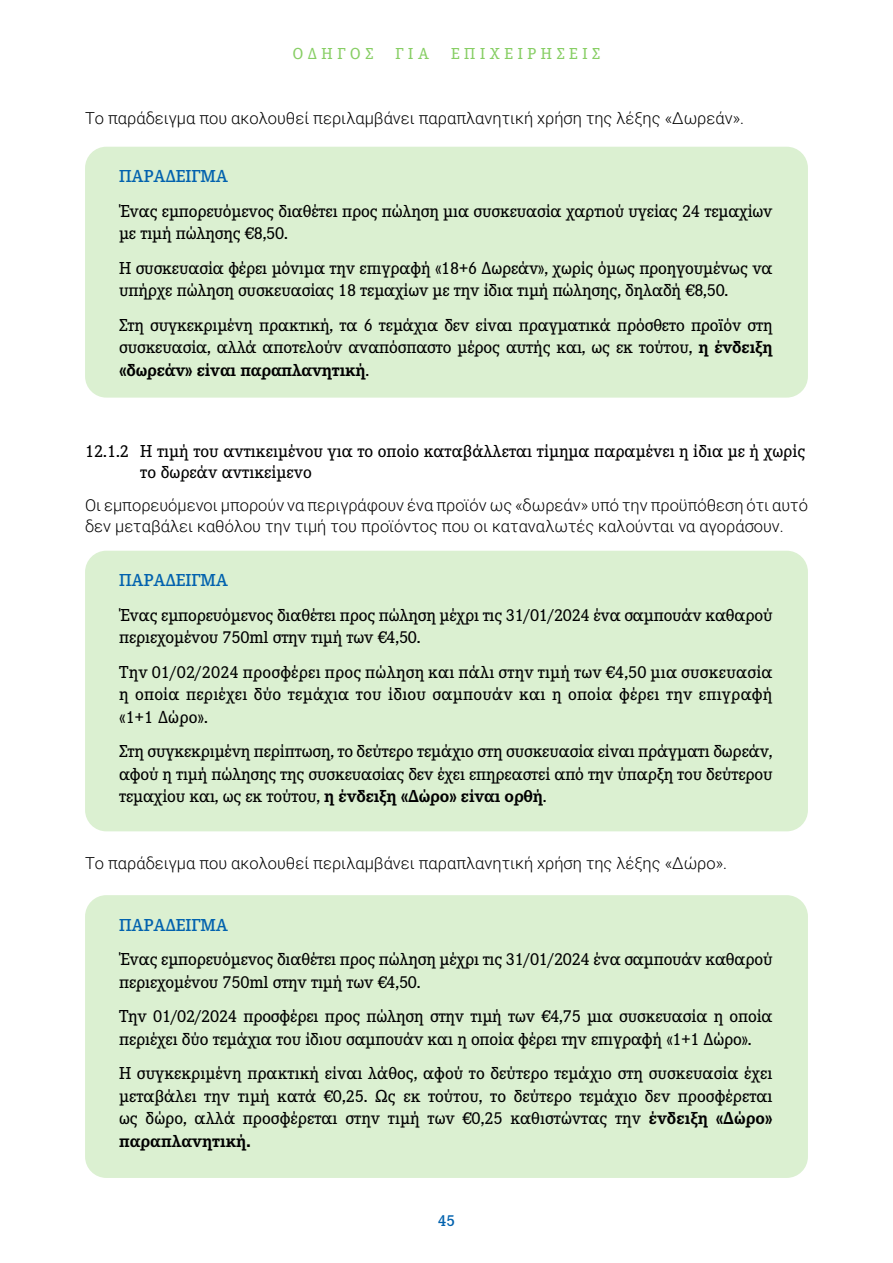
<style>
.page{position:relative;width:893px;height:1263px;background:#fff}
.page>*{position:absolute;margin:0;border:0;box-sizing:border-box;transform-origin:0 0}
.t1{font:500 18px/22.5px "Corporate E Pro";letter-spacing:-.01em;color:#000}
.t2{font:600 18px "Corporate E Pro";color:#0262ae}
.t3{font:300 16.5px/21px "Roboto";color:#000}
.t4{font:500 16.5px "Corporate E Pro";letter-spacing:.28em;color:#87ce64}
.t5{font:600 16.5px "Corporate E Pro";color:#0262ae}
.s1{font-weight:700}
</style>
<div class="page">
<div style="left:85px;top:147px;width:723px;height:251px;background:#dbf0d1;border-radius:21px"></div>
<div style="left:85px;top:551px;width:723px;height:280px;background:#dbf0d1;border-radius:21px"></div>
<div style="left:85px;top:895px;width:723px;height:283px;background:#dbf0d1;border-radius:21px"></div>
<p class="t4" style="left:293px;top:42px;width:82px">ΟΔΗΓΟΣ</p>
<p class="t4" style="left:395px;top:42px;width:35px">ΓΙΑ</p>
<p class="t4" style="left:451px;top:42px;width:151px">ΕΠΙΧΕΙΡΗΣΕΙΣ</p>
<p class="t3" style="left:85px;top:107px;width:660px">Το παράδειγμα που ακολουθεί περιλαμβάνει παραπλανητική χρήση της λέξης «Δωρεάν».</p>
<p class="t2" style="left:119px;top:164px;width:111px">ΠΑΡΑΔΕΙΓΜΑ</p>
<p class="t1" style="left:119px;top:199px;width:655px">Ένας εμπορευόμενος διαθέτει προς πώληση μια συσκευασία χαρτιού υγείας 24 τεμαχίων με τιμή πώλησης €8,50.</p>
<p class="t1" style="left:119px;top:256px;width:655px">Η συσκευασία φέρει μόνιμα την επιγραφή «18+6 Δωρεάν», χωρίς όμως προηγουμένως να υπήρχε πώληση συσκευασίας 18 τεμαχίων με την ίδια τιμή πώλησης, δηλαδή €8,50.</p>
<p class="t1" style="left:119px;top:313px;width:655px;text-align:justify">Στη συγκεκριμένη πρακτική, τα 6 τεμάχια δεν είναι πραγματικά πρόσθετο προϊόν στη συσκευασία, αλλά αποτελούν αναπόσπαστο μέρος αυτής και, ως εκ τούτου, <span class="s1">η ένδειξη «δωρεάν» είναι παραπλανητική</span>.</p>
<p class="t1" style="left:140px;top:439px;width:666px;line-height:21px;text-indent:-55px">12.1.2 Η τιμή του αντικειμένου για το οποίο καταβάλλεται τίμημα παραμένει η ίδια με ή χωρίς το δωρεάν αντικείμενο</p>
<p class="t3" style="left:85px;top:494px;width:724px">Οι εμπορευόμενοι μπορούν να περιγράφουν ένα προϊόν ως «δωρεάν» υπό την προϋπόθεση ότι αυτό δεν μεταβάλει καθόλου την τιμή του προϊόντος που οι καταναλωτές καλούνται να αγοράσουν.</p>
<p class="t2" style="left:119px;top:568px;width:111px">ΠΑΡΑΔΕΙΓΜΑ</p>
<p class="t1" style="left:119px;top:603px;width:655px">Ένας εμπορευόμενος διαθέτει προς πώληση μέχρι τις 31/01/2024 ένα σαμπουάν καθαρού περιεχομένου 750ml στην τιμή των €4,50.</p>
<p class="t1" style="left:119px;top:660px;width:655px;text-align:justify">Την 01/02/2024 προσφέρει προς πώληση και πάλι στην τιμή των €4,50 μια συσκευασία η οποία περιέχει δύο τεμάχια του ίδιου σαμπουάν και η οποία φέρει την επιγραφή «1+1 Δώρο».</p>
<p class="t1" style="left:119px;top:739px;width:655px;text-align:justify">Στη συγκεκριμένη περίπτωση, το δεύτερο τεμάχιο στη συσκευασία είναι πράγματι δωρεάν, αφού η τιμή πώλησης της συσκευασίας δεν έχει επηρεαστεί από την ύπαρξη του δεύτερου τεμαχίου και, ως εκ τούτου, <span class="s1">η ένδειξη «Δώρο» είναι ορθή</span>.</p>
<p class="t3" style="left:85px;top:852px;width:644px">Το παράδειγμα που ακολουθεί περιλαμβάνει παραπλανητική χρήση της λέξης «Δώρο».</p>
<p class="t2" style="left:119px;top:912px;width:111px">ΠΑΡΑΔΕΙΓΜΑ</p>
<p class="t1" style="left:119px;top:947px;width:655px">Ένας εμπορευόμενος διαθέτει προς πώληση μέχρι τις 31/01/2024 ένα σαμπουάν καθαρού περιεχομένου 750ml στην τιμή των €4,50.</p>
<p class="t1" style="left:119px;top:1004px;width:655px">Την 01/02/2024 προσφέρει προς πώληση στην τιμή των €4,75 μια συσκευασία η οποία περιέχει δύο τεμάχια του ίδιου σαμπουάν και η οποία φέρει την επιγραφή «1+1 Δώρο».</p>
<p class="t1" style="left:119px;top:1061px;width:655px;text-align:justify">Η συγκεκριμένη πρακτική είναι λάθος, αφού το δεύτερο τεμάχιο στη συσκευασία έχει μεταβάλει την τιμή κατά €0,25. Ως εκ τούτου, το δεύτερο τεμάχιο δεν προσφέρεται ως δώρο, αλλά προσφέρεται στην τιμή των €0,25 καθιστώντας την <span class="s1">ένδειξη «Δώρο» παραπλανητική.</span></p>
<p class="t5" style="left:438px;top:1209px;width:18px">45</p>
</div>
